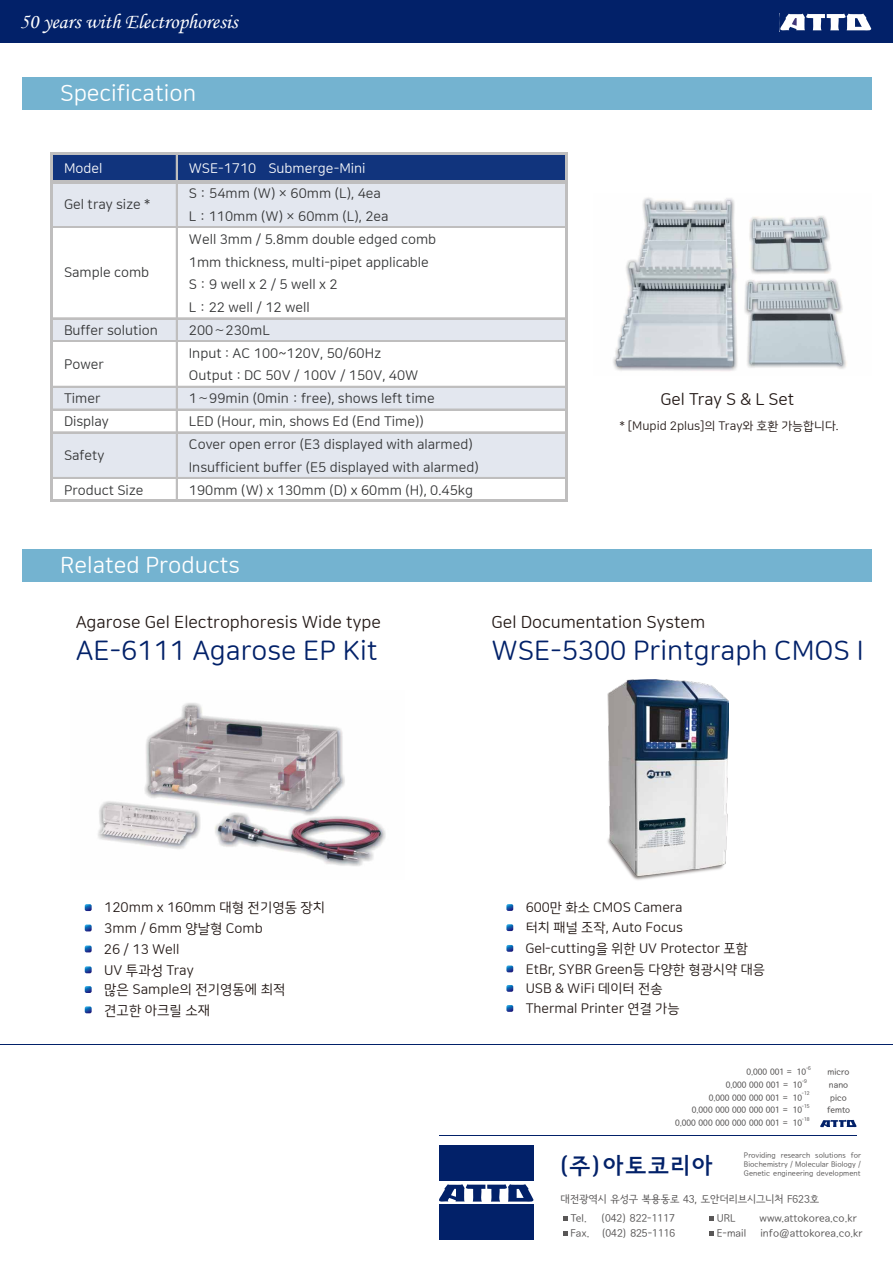
<style>
.page{position:relative;width:893px;height:1263px;background:#fff}
.page>*{position:absolute;margin:0;border:0;box-sizing:border-box;transform-origin:0 0}
.t1{font:27px "Nanum Square Round R";color:#022169}
.t2{font:22.5px "Nanum Square Round R";color:#fff}
.t3{font:22.5px "Seoul Namsan EB";letter-spacing:.1em;color:#022169}
.t4{font:21px "Monotype Corsiva";color:#fff}
.t5{font:16.8px "Nanum Square Round R";color:#221815}
.t6{font:16.5px "Nanum Square Round R";color:#221815}
.t7{font:13.65px/20px "Nanum Square Round R";color:#221815}
.t8{font:13.5px/22.8px "Nanum Square Round R";color:#323334}
.t9{font:13.5px/19.8px "Nanum Square Round R";color:#221815}
.t10{font:13.5px "Nanum Square Round R";letter-spacing:-.005em;color:#fff}
.t11{font:12px "Nanum Square Round R";color:#221815}
.t12{font:10.5px/15px "Seoul Namsan M";color:#595757;text-align:right}
.t13{font:8.55px/12.6px "Seoul Namsan B";color:#595757;text-align:center}
.t14{font:7.5px/9px "Seoul Namsan M";color:#595757;text-align:justify}
.t15{font:4.95px "Seoul Namsan B";color:#595757}
</style>
<div class="page">
<div style="left:52px;top:154px;width:515px;height:28px;background:#11347d"></div>
<div style="left:52px;top:182px;width:515px;height:45px;background:#e3e7ef"></div>
<div style="left:52px;top:318px;width:515px;height:23px;background:#e3e7ef"></div>
<div style="left:52px;top:387px;width:515px;height:23px;background:#e3e7ef"></div>
<div style="left:52px;top:432px;width:515px;height:46px;background:#e3e7ef"></div>
<hr style="left:176px;top:155px;width:2px;height:25px;background:#bfbebe">
<hr style="left:50px;top:152px;width:2px;height:350px;background:#bfbebe">
<hr style="left:176px;top:183px;width:2px;height:316px;background:#bfbebe">
<hr style="left:566px;top:155px;width:2px;height:347px;background:#bfbebe">
<hr style="left:52px;top:152px;width:516px;height:3px;background:#bfbebe">
<hr style="left:52px;top:180px;width:516px;height:3px;background:#bfbebe">
<hr style="left:52px;top:226px;width:514px;height:1px;background:#bfbebe">
<hr style="left:52px;top:227px;width:514px;height:1px;background:#bfbebe">
<hr style="left:52px;top:318px;width:514px;height:1px;background:#bfbebe">
<hr style="left:52px;top:340px;width:514px;height:1px;background:#bfbebe">
<hr style="left:52px;top:341px;width:514px;height:1px;background:#bfbebe">
<hr style="left:52px;top:386px;width:514px;height:2px;background:#bfbebe">
<hr style="left:52px;top:409px;width:514px;height:1px;background:#bfbebe">
<hr style="left:52px;top:432px;width:514px;height:1px;background:#bfbebe">
<hr style="left:52px;top:477px;width:514px;height:2px;background:#bfbebe">
<hr style="left:52px;top:499px;width:516px;height:3px;background:#bfbebe">
<svg style="left:85px;top:904px;width:7px;height:7px"></svg>
<svg style="left:85px;top:924px;width:7px;height:7px"></svg>
<svg style="left:85px;top:945px;width:7px;height:7px"></svg>
<svg style="left:85px;top:966px;width:7px;height:7px"></svg>
<svg style="left:85px;top:986px;width:7px;height:7px"></svg>
<svg style="left:85px;top:1006px;width:7px;height:7px"></svg>
<svg style="left:506px;top:904px;width:7px;height:7px"></svg>
<svg style="left:506px;top:924px;width:7px;height:7px"></svg>
<svg style="left:506px;top:945px;width:7px;height:7px"></svg>
<svg style="left:506px;top:965px;width:7px;height:7px"></svg>
<svg style="left:506px;top:985px;width:7px;height:7px"></svg>
<svg style="left:506px;top:1005px;width:7px;height:7px"></svg>
<img style="left:613px;top:197px;width:234px;height:174px">
<img style="left:98px;top:703px;width:288px;height:163px">
<div style="left:0;top:0;width:893px;height:43px;background:#022169"></div>
<svg style="left:779px;top:13px;width:92px;height:19px"></svg>
<div style="left:22px;top:549px;width:849px;height:32px;background:#74b3d0"></div>
<div style="left:22px;top:77px;width:849px;height:33px;background:#74b3d0"></div>
<img style="left:607px;top:680px;width:122px;height:200px">
<hr style="left:0;top:1044px;width:893px;height:1px;background:#022169">
<hr style="left:439px;top:1135px;width:417px;height:1px;background:#022169">
<svg style="left:439px;top:1204px;width:94px;height:1px"></svg>
<svg style="left:439px;top:1184px;width:94px;height:18px"></svg>
<div style="left:439px;top:1145px;width:95px;height:36px;background:#022169"></div>
<div style="left:439px;top:1205px;width:95px;height:35px;background:#022169"></div>
<svg style="left:563px;top:1216px;width:4px;height:5px"></svg>
<svg style="left:563px;top:1231px;width:4px;height:5px"></svg>
<svg style="left:710px;top:1216px;width:4px;height:5px"></svg>
<svg style="left:710px;top:1231px;width:4px;height:5px"></svg>
<svg style="left:820px;top:1120px;width:37px;height:7px"></svg>
<h3 class="t4" style="left:20px;top:9px;width:219px">50 years with Electrophoresis</h3>
<h2 class="t2" style="left:60px;top:82px;width:138px">Specification</h2>
<p class="t10" style="left:64px;top:161px;width:40px">Model</p>
<p class="t10" style="left:189px;top:161px;width:178px">WSE-1710 Submerge-Mini</p>
<p class="t8" style="left:189px;top:182px;width:249px">S：54mm (W) × 60mm (L), 4ea<br>L：110mm (W) × 60mm (L), 2ea<br>Well 3mm / 5.8mm double edged comb<br>1mm thickness, multi-pipet applicable<br>S：9 well x 2 / 5 well x 2<br>L：22 well / 12 well</p>
<p class="t8" style="left:64px;top:319px;width:95px">Buffer solution</p>
<p class="t8" style="left:189px;top:319px;width:231px">200～230mL<br>Input : AC 100~120V, 50/60Hz<br>Output : DC 50V / 100V / 150V, 40W</p>
<p class="t8" style="left:64px;top:388px;width:38px">Timer</p>
<p class="t8" style="left:189px;top:388px;width:247px">1～99min (0min：free), shows left time</p>
<p class="t8" style="left:64px;top:410px;width:46px">Display</p>
<p class="t8" style="left:189px;top:410px;width:291px">LED (Hour, min, shows Ed (End Time))<br>Cover open error (E3 displayed with alarmed)<br>Insufficient buffer (E5 displayed with alarmed)</p>
<p class="t8" style="left:64px;top:479px;width:81px">Product Size</p>
<p class="t8" style="left:189px;top:479px;width:286px">190mm (W) x 130mm (D) x 60mm (H), 0.45kg</p>
<p class="t8" style="left:64px;top:193px;width:88px">Gel tray size *</p>
<p class="t8" style="left:64px;top:262px;width:87px">Sample comb</p>
<p class="t8" style="left:64px;top:353px;width:41px">Power</p>
<p class="t8" style="left:64px;top:444px;width:42px">Safety</p>
<p class="t6" style="left:660px;top:391px;width:135px">Gel Tray S &amp; L Set</p>
<p class="t11" style="left:619px;top:420px;width:221px">* [Mupid 2plus]의 Tray와 호환 가능합니다.</p>
<h2 class="t2" style="left:60px;top:553px;width:181px">Related Products</h2>
<p class="t5" style="left:76px;top:613px;width:307px">Agarose Gel Electrophoresis Wide type</p>
<h1 class="t1" style="left:76px;top:636px;width:303px">AE-6111 Agarose EP Kit</h1>
<p class="t5" style="left:491px;top:613px;width:215px">Gel Documentation System</p>
<h1 class="t1" style="left:491px;top:636px;width:374px">WSE-5300 Printgraph CMOS I</h1>
<p class="t7" style="left:104px;top:898px;width:223px;line-height:20.4px">120mm x 160mm 대형 전기영동 장치<br>3mm / 6mm 양날형 Comb</p>
<p class="t7" style="left:104px;top:960px;width:183px">UV 투과성 Tray<br>많은 Sample의 전기영동에 최적 견고한 아크릴 소재</p>
<p class="t7" style="left:104px;top:939px;width:77px">26 / 13 Well</p>
<p class="t9" style="left:526px;top:898px;width:159px">600만 화소 CMOS Camera 터치 패널 조작, Auto Focus</p>
<p class="t9" style="left:526px;top:959px;width:241px">EtBr, SYBR Green등 다양한 형광시약 대응<br>USB &amp; WiFi 데이터 전송<br>Thermal Printer 연결 가능</p>
<p class="t9" style="left:525px;top:939px;width:224px">Gel-cutting을 위한 UV Protector 포함</p>
<p class="t15" style="left:806px;top:1065px;width:6px">-6</p>
<p class="t13" style="left:746px;top:1066px;width:61px">0.000 001 = 10</p>
<p class="t15" style="left:802px;top:1078px;width:6px">-9</p>
<p class="t13" style="left:726px;top:1079px;width:78px">0.000 000 001 = 10</p>
<p class="t15" style="left:802px;top:1091px;width:9px">-12</p>
<p class="t13" style="left:709px;top:1092px;width:95px">0.000 000 000 001 = 10</p>
<p class="t15" style="left:802px;top:1103px;width:9px">-15</p>
<p class="t13" style="left:692px;top:1104px;width:112px">0.000 000 000 000 001 = 10</p>
<p class="t15" style="left:802px;top:1116px;width:9px">-18</p>
<p class="t13" style="left:675px;top:1117px;width:129px">0.000 000 000 000 000 001 = 10</p>
<p class="t13" style="left:827px;top:1066px;width:25px">micro nano pico femto</p>
<p class="t14" style="left:744px;top:1151px;width:119px">Providing research solutions for Biochemistry / Molecular Biology / Genetic engineering development</p>
<h2 class="t3" style="left:559px;top:1154px;width:155px">(주)아토코리아</h2>
<p class="t12" style="left:560px;top:1192px;width:260px">대전광역시 유성구 복용동로 43, 도안더리브시그니처 F623호</p>
<p class="t12" style="left:570px;top:1211px;width:107px">(042) 822-1117<br>Fax. (042) 825-1116</p>
<p class="t12" style="left:717px;top:1211px;width:20px">URL</p>
<p class="t12" style="left:759px;top:1211px;width:99px">www.attokorea.co.kr</p>
<p class="t12" style="left:570px;top:1211px;width:18px">Tel.</p>
<p class="t12" style="left:717px;top:1226px;width:31px">E-mail</p>
<p class="t12" style="left:760px;top:1226px;width:104px">info@attokorea.co.kr</p>
</div>
